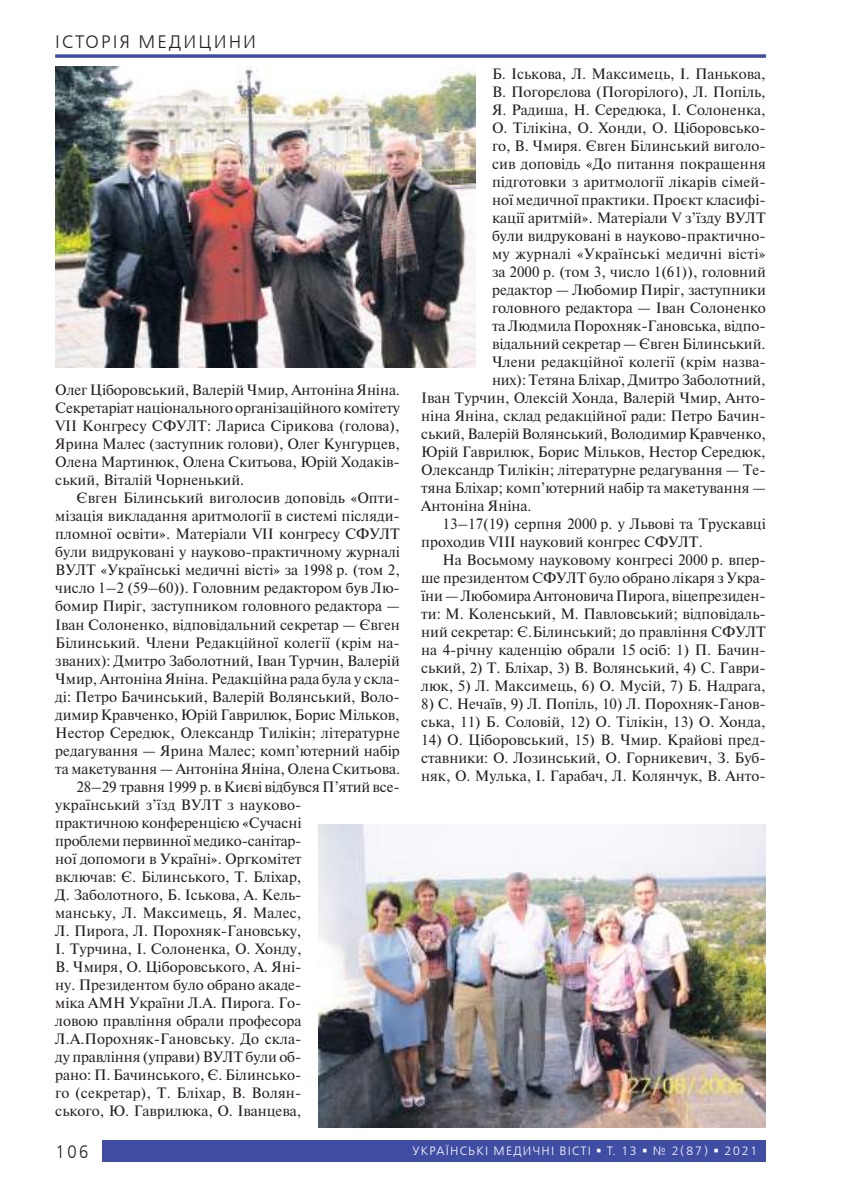
<style>
.page{position:relative;width:851px;height:1204px;background:#fff}
.page>*{position:absolute;margin:0;border:0;box-sizing:border-box;transform-origin:0 0}
.t1{font:18px "Free Set C";letter-spacing:.115em;color:#241f1f}
.t2{font:18px "Free Set C";letter-spacing:.115em;color:#241f1f;scale:.9 1}
.t3{font:15px/18px "Newton";color:#241f1f;text-align:justify}
.t4{font:15px "Newton";letter-spacing:.02em;color:#241f1f}
.t5{font:12px "Free Set C";letter-spacing:.1em;color:#fff}
</style>
<div class="page">
<div style="left:102px;top:1140px;width:663px;height:21px;background:#3f4da2"></div>
<img style="left:55px;top:67px;width:420px;height:300px">
<img style="left:318px;top:824px;width:447px;height:303px">
<hr style="left:55px;top:55px;width:710px;height:3px;background:#3f4da2">
<p class="t1" style="left:55px;top:31px;width:202px">ІСТОРІЯ МЕДИЦИНИ</p>
<p class="t1" style="left:55px;top:31px;width:89px">РУБРИКА</p>
<p class="t3" style="left:55px;top:381px;width:346px">Олег Ціборовський, Валерій Чмир, Антоніна Яніна.<br>Секретаріат національного організаційного комітету VII Конгресу СФУЛТ: Лариса Сірикова (голова), Ярина Малес (заступник голови), Олег Кунгурцев, Олена Мартинюк, Олена Скитьова, Юрій Ходаків&shy;ський, Віталій Чорненький.</p>
<p class="t3" style="left:77px;top:489px;width:325px">Євген Білинський виголосив доповідь «Опти-</p>
<p class="t3" style="left:55px;top:507px;width:346px">мізація викладання аритмології в системі післяди-</p>
<p class="t3" style="left:55px;top:525px;width:346px">пломної освіти». Матеріали VII конгресу СФУЛТ</p>
<p class="t3" style="left:55px;top:543px;width:346px">були видруковані у науково-практичному журналі</p>
<p class="t3" style="left:55px;top:561px;width:346px">ВУЛТ «Українські медичні вісті» за 1998 р. (том 2,</p>
<p class="t3" style="left:55px;top:579px;width:346px">число 1–2 (59–60)). Головним редактором був Лю-</p>
<p class="t3" style="left:55px;top:597px;width:346px">бомир Пиріг, заступником головного редактора —</p>
<p class="t3" style="left:55px;top:615px;width:346px">Іван Солоненко, відповідальний секретар — Євген</p>
<p class="t3" style="left:55px;top:633px;width:346px">Білинський. Члени Редакційної колегії (крім на-</p>
<p class="t3" style="left:55px;top:651px;width:346px">званих): Дмитро Заболотний, Іван Турчин, Валерій</p>
<p class="t3" style="left:55px;top:669px;width:346px">Чмир, Антоніна Яніна. Редакційна рада була у скла-</p>
<p class="t3" style="left:55px;top:687px;width:346px">ді: Петро Бачинський, Валерій Волянський, Воло-</p>
<p class="t3" style="left:55px;top:705px;width:346px">димир Кравченко, Юрій Гаврилюк, Борис Мільков,</p>
<p class="t3" style="left:55px;top:723px;width:346px">Нестор Середюк, Олександр Тилікін; літературне</p>
<p class="t3" style="left:55px;top:741px;width:346px">редагування — Ярина Малес; комп’ютерний набір</p>
<p class="t3" style="left:55px;top:759px;width:346px">та макетування — Антоніна Яніна, Олена Скитьова.</p>
<p class="t3" style="left:77px;top:777px;width:325px">28–29 травня 1999 р. в Києві відбувся П’ятий все-</p>
<p class="t3" style="left:55px;top:795px;width:248px">український з’їзд ВУЛТ з науково-</p>
<p class="t3" style="left:55px;top:813px;width:248px">практичною конференцією «Сучасні</p>
<p class="t3" style="left:55px;top:831px;width:248px">проблеми первинної медико-санітар-</p>
<p class="t3" style="left:55px;top:849px;width:248px">ної допомоги в Україні». Оргкомітет</p>
<p class="t3" style="left:55px;top:867px;width:248px">включав: Є. Білинського, Т. Бліхар,</p>
<p class="t3" style="left:55px;top:885px;width:248px">Д. Заболотного, Б. Іськова, А. Кель-</p>
<p class="t3" style="left:55px;top:903px;width:248px">манську, Л. Максимець, Я. Малес,</p>
<p class="t3" style="left:55px;top:921px;width:248px">Л. Пирога, Л. Порохняк-Гановську,</p>
<p class="t3" style="left:55px;top:939px;width:248px">І. Турчина, І. Солоненка, О. Хонду,</p>
<p class="t3" style="left:55px;top:957px;width:248px">В. Чмиря, О. Ціборовського, А. Яні-</p>
<p class="t3" style="left:55px;top:975px;width:248px">ну. Президентом було обрано акаде-</p>
<p class="t3" style="left:55px;top:993px;width:248px">міка АМН України Л.А. Пирога. Го-</p>
<p class="t3" style="left:55px;top:1011px;width:248px">ловою правління обрали професора</p>
<p class="t3" style="left:55px;top:1029px;width:248px">Л.А.Порохняк-Гановську. До скла-</p>
<p class="t3" style="left:55px;top:1047px;width:248px">ду правління (управи) ВУЛТ були об-</p>
<p class="t3" style="left:55px;top:1065px;width:248px">рано: П. Бачинського, Є. Білинсько-</p>
<p class="t3" style="left:55px;top:1083px;width:248px">го (секретар), Т. Бліхар, В. Волян-</p>
<p class="t3" style="left:55px;top:1101px;width:248px">ського, Ю. Гаврилюка, О. Іванцева,</p>
<p class="t3" style="left:492px;top:64px;width:275px">Б. Іськова, Л. Максимець, І. Панькова,</p>
<p class="t3" style="left:492px;top:82px;width:275px">В. Погорєлова (Погорілого), Л. Попіль,</p>
<p class="t3" style="left:492px;top:100px;width:275px">Я. Радиша, Н. Середюка, І. Солоненка,</p>
<p class="t3" style="left:492px;top:118px;width:275px">О. Тілікіна, О. Хонди, О. Ціборовсько-</p>
<p class="t3" style="left:492px;top:136px;width:275px">го, В. Чмиря. Євген Білинський виголо-</p>
<p class="t3" style="left:492px;top:154px;width:275px">сив доповідь «До питання покращення</p>
<p class="t3" style="left:492px;top:172px;width:275px">підготовки з аритмології лікарів сімей-</p>
<p class="t3" style="left:492px;top:190px;width:275px">ної медичної практики. Проєкт класифі-</p>
<p class="t3" style="left:492px;top:208px;width:275px">кації аритмій». Матеріали V з’їзду ВУЛТ</p>
<p class="t3" style="left:492px;top:226px;width:275px">були видруковані в науково-практично-</p>
<p class="t4" style="left:492px;top:243px;width:275px">му журналі «Українські медичні вісті»</p>
<p class="t3" style="left:492px;top:262px;width:275px">за 2000 р. (том 3, число 1(61)), головний</p>
<p class="t3" style="left:492px;top:280px;width:275px">редактор — Любомир Пиріг, заступники</p>
<p class="t3" style="left:492px;top:298px;width:275px">головного редактора — Іван Солоненко</p>
<p class="t3" style="left:492px;top:316px;width:275px">та Людмила Порохняк-Гановська, відпо-</p>
<p class="t3" style="left:492px;top:334px;width:275px">відальний секретар — Євген Білинський.</p>
<p class="t3" style="left:492px;top:352px;width:275px">Члени редакційної колегії (крім назва-</p>
<p class="t3" style="left:492px;top:370px;width:275px">них): Тетяна Бліхар, Дмитро Заболотний,</p>
<p class="t3" style="left:421px;top:388px;width:346px">Іван Турчин, Олексій Хонда, Валерій Чмир, Анто-</p>
<p class="t3" style="left:421px;top:406px;width:346px">ніна Яніна, склад редакційної ради: Петро Бачин-</p>
<p class="t3" style="left:421px;top:424px;width:346px">ський, Валерій Волянський, Володимир Кравченко,</p>
<p class="t3" style="left:421px;top:442px;width:346px">Юрій Гаврилюк, Борис Мільков, Нестор Середюк,</p>
<p class="t3" style="left:421px;top:460px;width:346px">Олександр Тилікін; літературне редагування — Те-</p>
<p class="t3" style="left:421px;top:478px;width:346px">тяна Бліхар; комп’ютерний набір та макетування —</p>
<p class="t3" style="left:421px;top:496px;width:112px">Антоніна Яніна.</p>
<p class="t3" style="left:442px;top:514px;width:325px">13–17(19) серпня 2000 р. у Львові та Трускавці</p>
<p class="t3" style="left:421px;top:532px;width:283px">проходив VIII науковий конгрес СФУЛТ.</p>
<p class="t3" style="left:442px;top:550px;width:325px">На Восьмому науковому конгресі 2000 р. впер-</p>
<p class="t3" style="left:421px;top:568px;width:346px">ше президентом СФУЛТ було обрано лікаря з Укра-</p>
<p class="t3" style="left:421px;top:586px;width:346px">їни — Любомира Антоновича Пирога, віцепрезиден-</p>
<p class="t3" style="left:421px;top:604px;width:346px">ти: М. Коленський, М. Павловський; відповідаль-</p>
<p class="t3" style="left:421px;top:622px;width:346px">ний секретар: Є.Білинський; до правління СФУЛТ</p>
<p class="t3" style="left:421px;top:640px;width:346px">на 4-річну каденцію обрали 15 осіб: 1) П. Бачин-</p>
<p class="t3" style="left:421px;top:658px;width:346px">ський, 2) Т. Бліхар, 3) В. Волянський, 4) С. Гаври-</p>
<p class="t3" style="left:421px;top:676px;width:346px">люк, 5) Л. Максимець, 6) О. Мусій, 7) Б. Надрага,</p>
<p class="t3" style="left:421px;top:694px;width:346px">8) С. Нечаїв, 9) Л. Попіль, 10) Л. Порохняк-Ганов&shy;ська, 11) Б. Соловій, 12) О. Тілікін, 13) О. Хонда,</p>
<p class="t3" style="left:421px;top:730px;width:346px">14) О. Ціборовський, 15) В. Чмир. Крайові пред&shy;ставники: О. Лозинський, О. Горникевич, З. Буб&shy;няк, О. Мулька, І. Гарабач, Л. Колянчук, В. Анто-</p>
<p class="t2" style="left:55px;top:1140px;width:39px">106</p>
<p class="t5" style="left:412px;top:1144px;width:346px">УКРАЇНСЬКІ МЕДИЧНІ ВІСТІ ▪ Т. 13 ▪ № 2(87) ▪ 2021</p>
</div>
